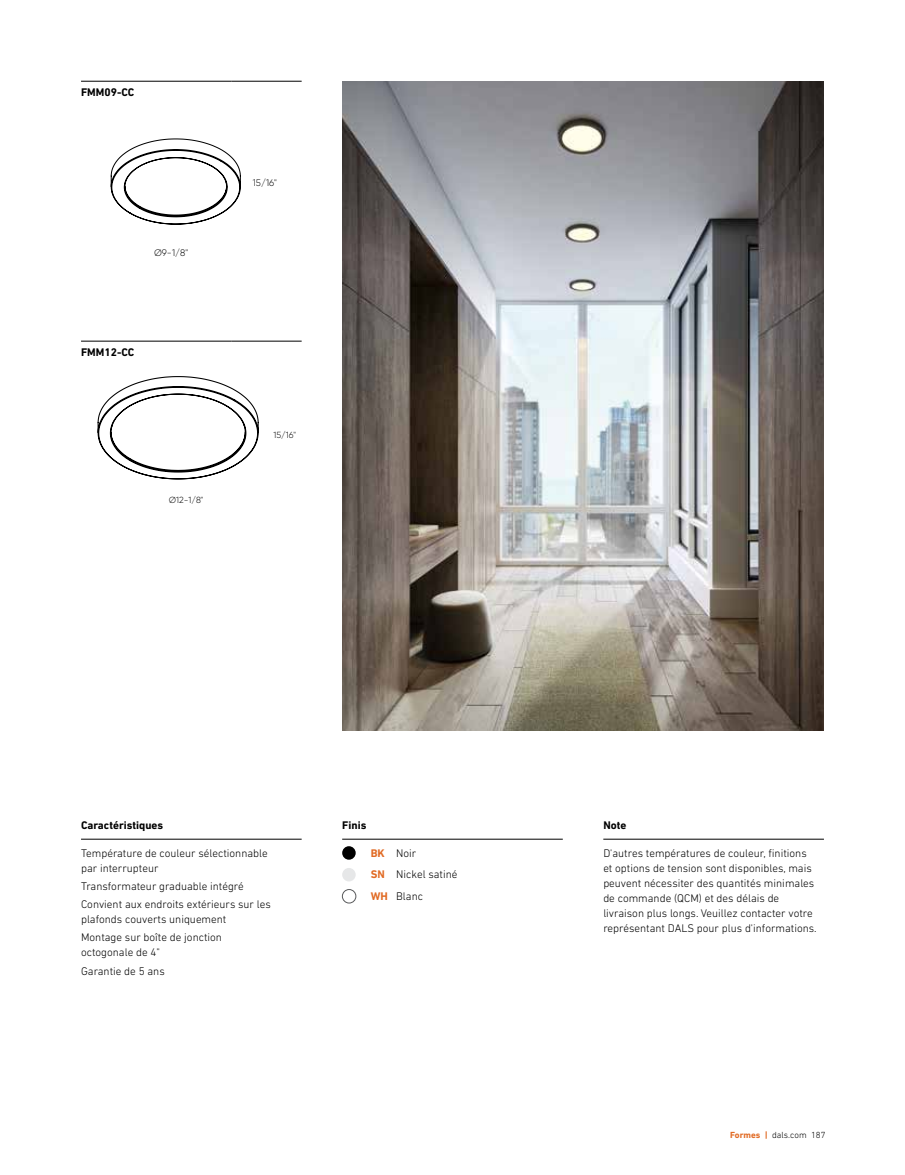
<style>
.page{position:relative;width:905px;height:1175px;background:#fff}
.page>*{position:absolute;margin:0;border:0;box-sizing:border-box;transform-origin:0 0}
.t1{font:300 11.25px/15px "DIN Next LT Pro";color:#000}
.t2{font:700 11.25px "DIN Next LT Pro";color:#000}
.t3{font:300 9.45px "Gilroy";color:#000}
.t4{font:300 9px "DIN Next LT Pro";color:#000}
.t5{font:300 8.85px "Gilroy";color:#000}
.s1{font-weight:700;color:#e16b25}
</style>
<div class="page">
<hr style="left:0;top:0;width:1px;height:1174px;background:#e4e5e6">
<hr style="left:81px;top:839px;width:221px;height:1px;background:#000">
<hr style="left:342px;top:839px;width:220px;height:1px;background:#000">
<div style="left:342px;top:846px;width:14px;height:13px;background:#000;border-radius:50%"></div>
<div style="left:342px;top:868px;width:14px;height:13px;background:#e6e7e8;border-radius:50%"></div>
<div style="left:342px;top:889px;width:14px;height:14px;border:1px solid #58595b;border-radius:50%"></div>
<hr style="left:603px;top:839px;width:221px;height:1px;background:#000">
<img style="left:342px;top:81px;width:482px;height:649px">
<hr style="left:81px;top:81px;width:151px;height:1px;background:#000">
<hr style="left:232px;top:81px;width:69px;height:1px;background:#000">
<hr style="left:81px;top:341px;width:151px;height:1px;background:#000">
<hr style="left:232px;top:341px;width:69px;height:1px;background:#000">
<svg style="left:110px;top:138px;width:131px;height:87px"></svg>
<svg style="left:97px;top:376px;width:162px;height:104px"></svg>
<p class="t2" style="left:81px;top:86px;width:55px">FMM09-CC</p>
<p class="t3" style="left:154px;top:246px;width:36px">Ø9-1/8"</p>
<p class="t2" style="left:81px;top:346px;width:55px">FMM12-CC</p>
<p class="t5" style="left:169px;top:494px;width:36px">Ø12-1/8"</p>
<p class="t3" style="left:253px;top:177px;width:26px">15/16"</p>
<p class="t5" style="left:273px;top:430px;width:24px">15/16"</p>
<p class="t2" style="left:81px;top:818px;width:84px">Caractéristiques</p>
<p class="t1" style="left:81px;top:845px;width:188px">Température de couleur sélectionnable par interrupteur</p>
<p class="t1" style="left:81px;top:876px;width:191px;line-height:18.3px">Transformateur graduable intégré<br>Convient aux endroits extérieurs sur les</p>
<p class="t1" style="left:81px;top:910px;width:147px;line-height:18.3px">plafonds couverts uniquement<br>Montage sur boîte de jonction</p>
<p class="t1" style="left:81px;top:943px;width:85px;line-height:18.3px">octogonale de 4"<br>Garantie de 5 ans</p>
<p class="t2" style="left:342px;top:818px;width:26px">Finis</p>
<p class="t1" style="left:370px;top:842px;width:88px;line-height:21.8px"><span class="s1">BK</span> Noir<br><span class="s1">SN</span> Nickel satiné<br><span class="s1">WH</span> Blanc</p>
<p class="t2" style="left:603px;top:818px;width:24px">Note</p>
<p class="t1" style="left:603px;top:845px;width:215px">D'autres températures de couleur, finitions et options de tension sont disponibles, mais peuvent nécessiter des quantités minimales de commande (QCM) et des délais de livraison plus longs. Veuillez contacter votre représentant DALS pour plus d'informations.</p>
<p class="t4" style="left:730px;top:1129px;width:97px"><span class="s1">Formes |</span> dals.com 187</p>
</div>
